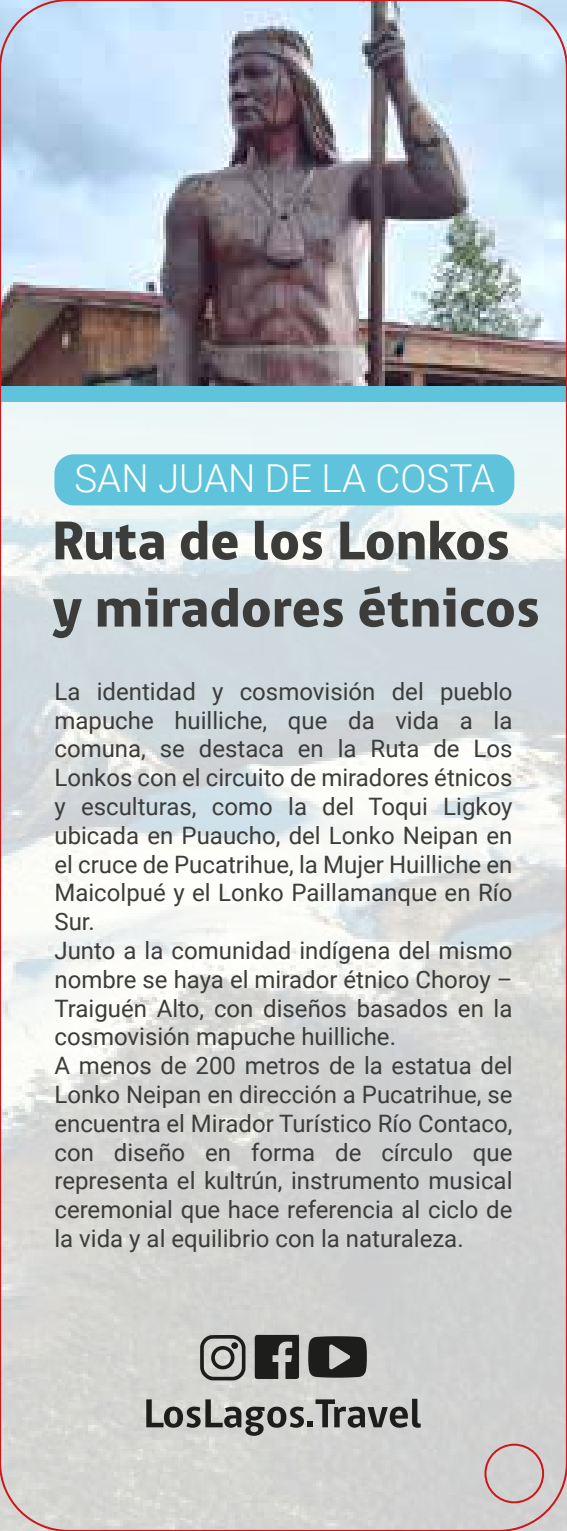
<style>
.page{position:relative;width:567px;height:1531px;background:#fff}
.page>*{position:absolute;margin:0;border:0;box-sizing:border-box;transform-origin:0 0}
.t1{font:800 56px/67.2px "gob CL";color:#3c3c3b}
.t2{font:300 38.4px "Roboto";color:#fff}
.t3{font:24px/28.8px "Roboto";color:#3c3c3b}
</style>
<div class="page">
<img style="left:0;top:402px;width:567px;height:1129px">
<img style="left:0;top:0;width:567px;height:386px">
<svg style="left:146px;top:1399px;width:275px;height:37px;background:#9c9d9a"></svg>
<svg style="left:200px;top:1335px;width:45px;height:45px;background:#8f908d"></svg>
<div style="left:231px;top:1342px;width:7px;height:6px;background:#1d1d1b;border-radius:50%"></div>
<svg style="left:255px;top:1335px;width:44px;height:44px;background:#40413e"></svg>
<svg style="left:308px;top:1336px;width:59px;height:41px;background:#3e3e3c"></svg>
<div style="left:0;top:386px;width:567px;height:16px;background:#5fc3db"></div>
<div style="left:54px;top:454px;width:460px;height:51px;background:#5fc3db;border-radius:19px"></div>
<div style="left:484px;top:1443px;width:60px;height:60px;border:2px solid #cd171a;border-radius:50%"></div>
<h2 class="t2" style="left:75px;top:452px;width:422px">SAN JUAN DE LA COSTA</h2>
<h1 class="t1" style="left:52px;top:508px;width:490px">Ruta de los Lonkos y miradores étnicos</h1>
<p class="t3" style="left:54px;top:676px;width:460px">La identidad y cosmovisión del pueblo mapuche huilliche, que da vida a la comuna, se destaca en la Ruta de Los Lonkos con el circuito de miradores étnicos y esculturas, como la del Toqui Ligkoy ubicada en Puaucho, del Lonko Neipan en el cruce de Pucatrihue, la Mujer Huilliche en Maicolpué y el Lonko Paillamanque en Río Sur.<br>Junto a la comunidad indígena del mismo nombre se haya el mirador étnico Choroy – Traiguén Alto, con diseños basados en la cosmovisión mapuche huilliche.<br>A menos de 200 metros de la estatua del Lonko Neipan en dirección a Pucatrihue, se encuentra el Mirador Turístico Río Contaco, con diseño en forma de círculo que representa el kultrún, instrumento musical ceremonial que hace referencia al ciclo de la vida y al equilibrio con la naturaleza.</p>
</div>
